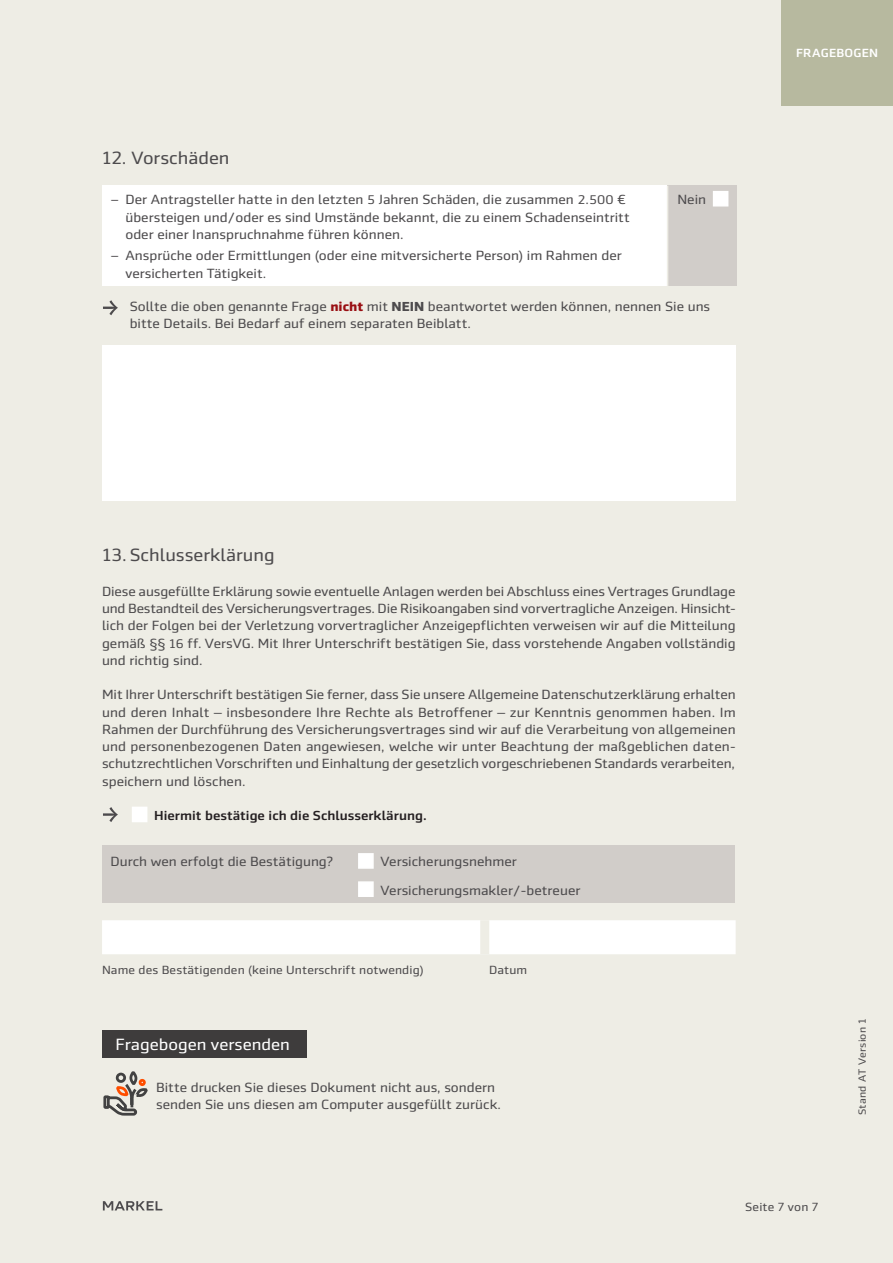
<style>
.page{position:relative;width:893px;height:1263px;background:#eeede5}
.page>*{position:absolute;margin:0;border:0;box-sizing:border-box;transform-origin:0 0}
.t1{font:18px "Markel Sans";color:#4d4b4d}
.t2{font:16.5px "Markel Sans";color:#fff}
.t3{font:13.5px/17.2px "Markel Sans";color:#4d4b4d}
.t4{font:500 13.2px "Markel Sans";color:#241f21}
.t5{font:12px "Markel Sans";letter-spacing:.01em;color:#4d4b4d}
.t6{font:500 12px "Markel Sans";letter-spacing:.02em;color:#fff}
.t7{font:10.5px "Markel Sans";letter-spacing:.02em;color:#4d4b4d}
.s1{font-size:12.75px}
.s2{font-weight:700;font-size:13.2px;color:#990f13}
.s3{font-weight:700;font-size:13.2px}
</style>
<div class="page">
<svg style="left:103px;top:1201px;width:59px;height:9px"></svg>
<div style="left:781px;top:0;width:112px;height:105px;background:#b7b99f"></div>
<div style="left:102px;top:186px;width:566px;height:100px;background:#fff"></div>
<div style="left:668px;top:186px;width:69px;height:100px;background:#d1cdc9"></div>
<hr style="left:667px;top:186px;width:1px;height:100px;background:#eeede5">
<div style="left:713px;top:191px;width:15px;height:16px;background:#fff"></div>
<div style="left:102px;top:345px;width:634px;height:156px;background:#fff"></div>
<div style="left:132px;top:807px;width:15px;height:15px;background:#fff"></div>
<div style="left:102px;top:846px;width:632px;height:57px;background:#d1cdc9"></div>
<div style="left:358px;top:853px;width:16px;height:16px;background:#fff;border:2px solid #fff"></div>
<div style="left:358px;top:881px;width:16px;height:16px;background:#fff;border:2px solid #fff"></div>
<div style="left:102px;top:920px;width:634px;height:34px;background:#fff"></div>
<div style="left:480px;top:920px;width:9px;height:34px;background:#eeede5"></div>
<svg style="left:103px;top:300px;width:15px;height:15px"></svg>
<svg style="left:103px;top:807px;width:15px;height:15px"></svg>
<svg style="left:103px;top:1071px;width:45px;height:45px"></svg>
<div style="left:102px;top:1030px;width:204px;height:28px;background:#3e3c3c"></div>
<h1 class="t1" style="left:102px;top:148px;width:129px">12. Vorschäden</h1>
<p class="t3" style="left:125px;top:191px;width:506px;text-indent:-15px">‒ Der Antragsteller hatte in den letzten <span class="s1">5</span> Jahren Schäden, die zusammen <span class="s1">2</span>.<span class="s1">500</span> € übersteigen und/oder es sind Umstände bekannt, die zu einem Schadenseintritt oder einer Inanspruchnahme führen können.</p>
<p class="t3" style="left:125px;top:247px;width:498px;text-indent:-15px">‒ Ansprüche oder Ermittlungen (oder eine mitversicherte Person) im Rahmen der versicherten Tätigkeit.</p>
<p class="t3" style="left:677px;top:191px;width:30px">Nein</p>
<p class="t3" style="left:130px;top:298px;width:582px">Sollte die oben genannte Frage <span class="s2">nicht</span> mit <span class="s3">NEIN</span> beantwortet werden können, nennen Sie uns bitte Details. Bei Bedarf auf einem separaten Beiblatt.</p>
<p class="t6" style="left:796px;top:46px;width:84px">FRAGEBOGEN</p>
<h1 class="t1" style="left:102px;top:545px;width:174px">13. Schlusserklärung</h1>
<p class="t3" style="left:102px;top:583px;width:635px;text-align:justify">Diese ausgefüllte Erklärung sowie eventuelle Anlagen werden bei Abschluss eines Vertrages Grundlage und Bestandteil des Versicherungsvertrages. Die Risikoangaben sind vorvertragliche Anzeigen. Hinsicht&shy;lich der Folgen bei der Verletzung vorvertraglicher Anzeigepflichten verweisen wir auf die Mitteilung gemäß §§ <span class="s1">16</span> ff. VersVG. Mit Ihrer Unterschrift bestätigen Sie, dass vorstehende Angaben vollständig und richtig sind.</p>
<p class="t3" style="left:102px;top:686px;width:635px;text-align:justify">Mit Ihrer Unterschrift bestätigen Sie ferner, dass Sie unsere Allgemeine Datenschutzerklärung erhalten und deren Inhalt – insbesondere Ihre Rechte als Betroffener – zur Kenntnis genommen haben. Im Rahmen der Durchführung des Versicherungsvertrages sind wir auf die Verarbeitung von allgemeinen und personenbezogenen Daten angewiesen, welche wir unter Beachtung der maßgeblichen daten&shy;schutzrechtlichen Vorschriften und Einhaltung der gesetzlich vorgeschriebenen Standards verarbeiten, speichern und löschen.</p>
<p class="t4" style="left:154px;top:808px;width:274px">Hiermit bestätige ich die Schlusserklärung.</p>
<p class="t3" style="left:111px;top:853px;width:224px">Durch wen erfolgt die Bestätigung?</p>
<p class="t3" style="left:380px;top:848px;width:201px;line-height:28.2px">Versicherungsnehmer<br>Versicherungsmakler/-betreuer</p>
<p class="t5" style="left:102px;top:963px;width:323px">Name des Bestätigenden (keine Unterschrift notwendig)</p>
<p class="t5" style="left:489px;top:963px;width:40px">Datum</p>
<p class="t2" style="left:116px;top:1035px;width:176px">Fragebogen versenden</p>
<p class="t3" style="left:156px;top:1079px;width:346px">Bitte drucken Sie dieses Dokument nicht aus, sondern senden Sie uns diesen am Computer ausgefüllt zurück.</p>
<p class="t5" style="left:745px;top:1200px;width:75px">Seite 7 von 7</p>
<p class="t7" style="left:856px;top:1115px;width:98px;rotate:-90deg">Stand AT Version 1</p>
</div>
